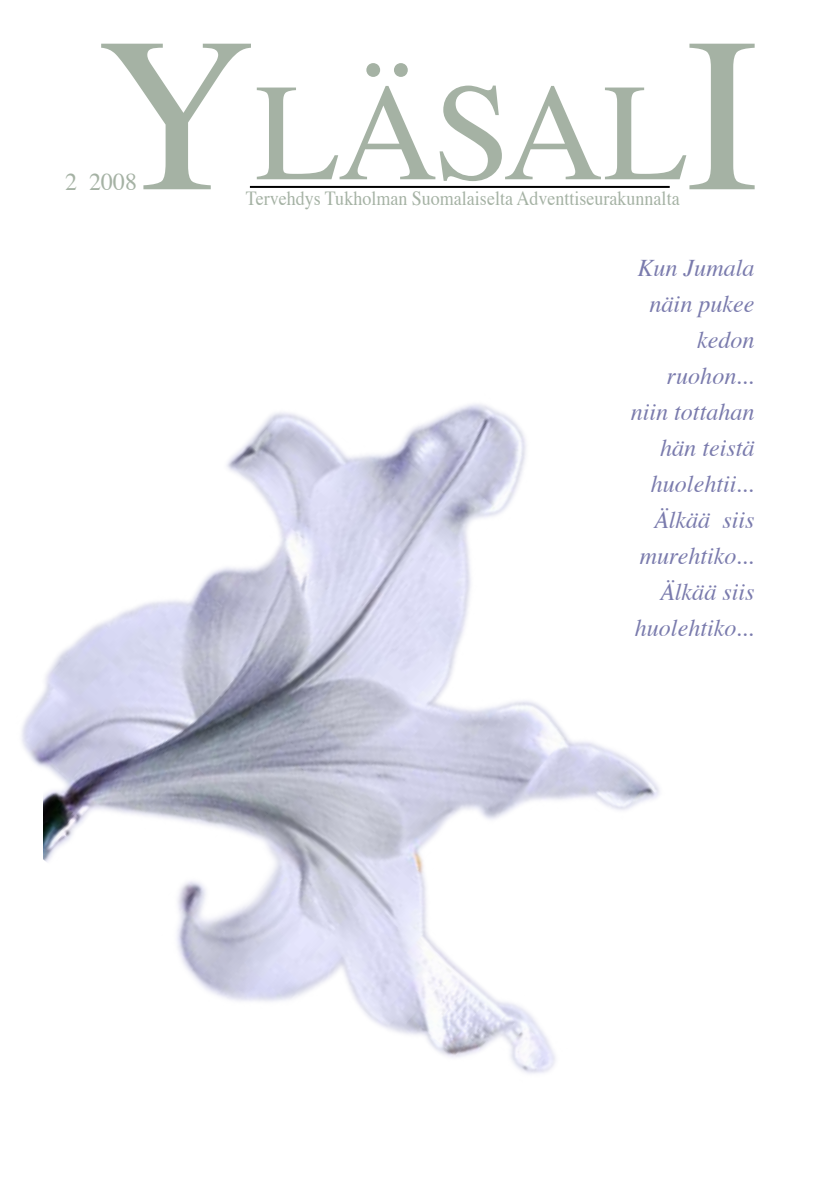
<style>
.page{position:relative;width:840px;height:1191px;background:#fff}
.page>*{position:absolute;margin:0;border:0;box-sizing:border-box;transform-origin:0 0}
.t1{font:220px "Times";color:#a5b2a4}
.t2{font:138.6px "Times";letter-spacing:-.025em;color:#a5b2a4}
.t3{font:italic 24px/36px "Times";color:#7a7bad;text-align:right}
.t4{font:24px "Times";color:#a5b2a4}
.t5{font:20px "Times";color:#a5b2a4;scale:.9 1}
.s1{font-size:220px}
</style>
<div class="page">
<hr style="left:250px;top:186px;width:419px;height:2px;background:#000">
<img style="left:21px;top:404px;width:639px;height:670px">
<div style="left:0;top:782px;width:42px;height:97px;background:#fff"></div>
<h1 class="t1" style="left:96px;top:-90px;width:160px">Y</h1>
<p class="t5" style="left:246px;top:180px;width:483px">Tervehdys Tukholman Suomalaiselta Adventtiseurakunnalta</p>
<h2 class="t2" style="left:255px;top:3px;width:505px">läsal<span class="s1">I</span></h2>
<p class="t4" style="left:65px;top:159px;width:73px">2 2008</p>
<p class="t3" style="left:630px;top:248px;width:125px">Kun Jumala näin pukee kedon ruohon... niin tottahan hän teistä huolehtii...<br>Älkää siis murehtiko...<br>Älkää siis huolehtiko...</p>
</div>
